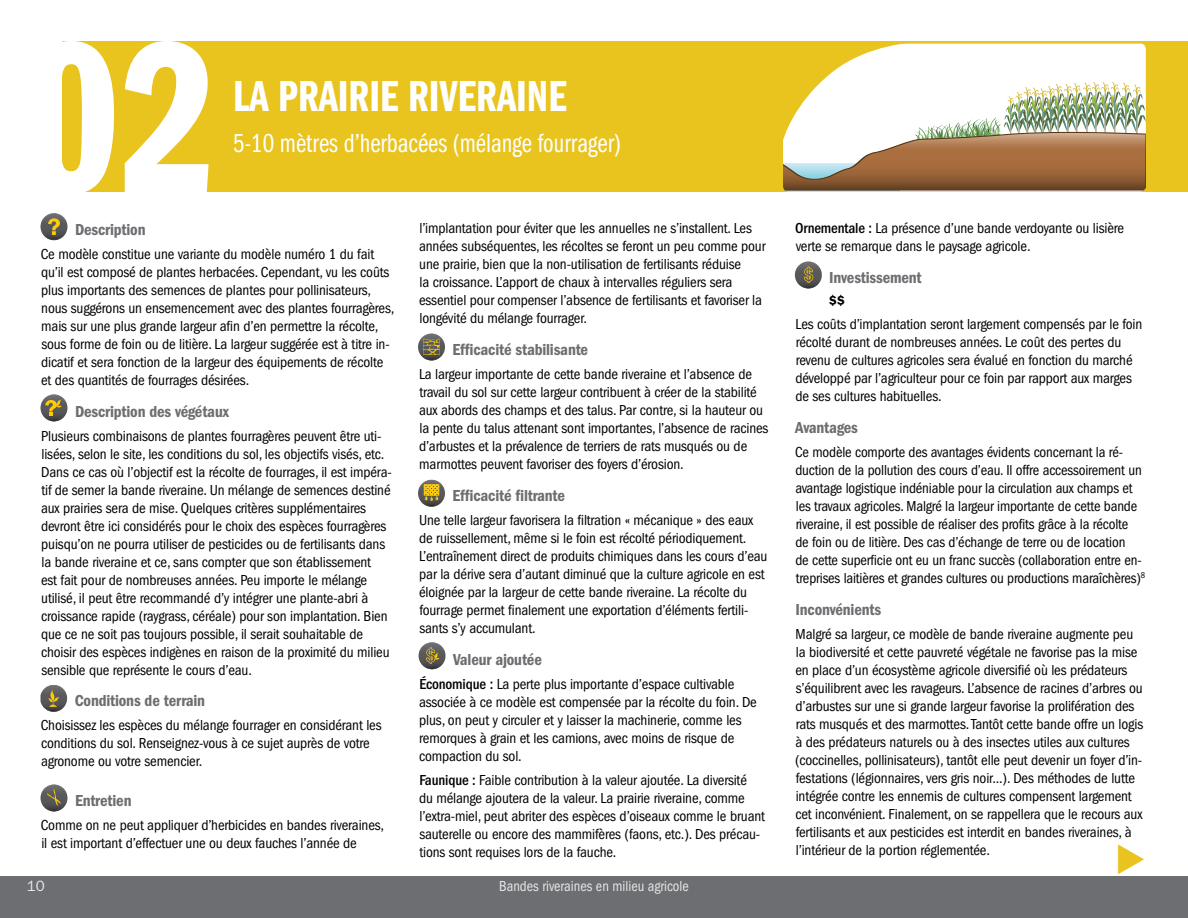
<style>
.page{position:relative;width:1188px;height:918px;background:#fff}
.page>*{position:absolute;margin:0;border:0;box-sizing:border-box;transform-origin:0 0}
.t1{font:223.5px "ITC Franklin Gothic Std Dm Cp";color:#fff}
.t2{font:45px "ITC Franklin Gothic Std Dm Cp";color:#fff}
.t3{font:27px "ITC Franklin Gothic Std Bk Cp";color:#fff}
.t4{font:16.5px "ITC Franklin Gothic Std Dm Cd";letter-spacing:-.01em;color:#6d6e71}
.t5{font:condensed 15px/18px "ITC Franklin Gothic Std";letter-spacing:-.01em;color:#000}
.t6{font:condensed 15px "ITC Franklin Gothic Std";color:#e6e7e8;scale:.96 1}
.t7{font:15px "ITC Franklin Gothic Std";color:#e6e7e8}
.t8{font:600 13.5px "ITC Franklin Gothic Std";color:#000}
.s1{font-weight:500}
</style>
<div class="page">
<div style="left:0;top:876px;width:1188px;height:42px;background:#6d6e71"></div>
<div style="left:63px;top:42px;width:1125px;height:150px;background:#e9c31e"></div>
<svg style="left:40px;top:213px;width:28px;height:27px"></svg>
<svg style="left:41px;top:213px;width:26px;height:27px"></svg>
<svg style="left:40px;top:394px;width:28px;height:27px"></svg>
<svg style="left:41px;top:395px;width:26px;height:26px"></svg>
<svg style="left:40px;top:685px;width:27px;height:27px"></svg>
<svg style="left:418px;top:334px;width:27px;height:27px"></svg>
<svg style="left:419px;top:334px;width:25px;height:26px"></svg>
<svg style="left:418px;top:480px;width:27px;height:27px"></svg>
<svg style="left:419px;top:480px;width:25px;height:27px"></svg>
<svg style="left:40px;top:784px;width:28px;height:28px"></svg>
<svg style="left:41px;top:785px;width:26px;height:26px"></svg>
<svg style="left:419px;top:642px;width:27px;height:27px"></svg>
<svg style="left:783px;top:43px;width:363px;height:147px;background:#d2c3a7"></svg>
<svg style="left:795px;top:262px;width:27px;height:26px"></svg>
<h1 class="t1" style="left:24px;top:-5px;width:192px">02</h1>
<h2 class="t2" style="left:233px;top:71px;width:335px">LA PRAIRIE RIVERAINE</h2>
<h3 class="t3" style="left:233px;top:129px;width:389px">5-10 mètres d’herbacées (mélange fourrager)</h3>
<p class="t4" style="left:75px;top:220px;width:72px">Description</p>
<p class="t5" style="left:41px;top:245px;width:355px">Ce modèle constitue une variante du modèle numéro 1 du fait qu’il est composé de plantes herbacées. Cependant, vu les coûts plus importants des semences de plantes pour pollinisateurs, nous suggérons un ensemencement avec des plantes fourragères, mais sur une plus grande largeur afin d’en permettre la récolte, sous forme de foin ou de litière. La largeur suggérée est à titre in&shy;dicatif et sera fonction de la largeur des équipements de récolte et des quantités de fourrages désirées.</p>
<p class="t4" style="left:75px;top:402px;width:155px">Description des végétaux</p>
<p class="t5" style="left:41px;top:427px;width:352px">Plusieurs combinaisons de plantes fourragères peuvent être uti&shy;lisées, selon le site, les conditions du sol, les objectifs visés, etc.<br>Dans ce cas où l’objectif est la récolte de fourrages, il est impéra&shy;tif de semer la bande riveraine. Un mélange de semences destiné aux prairies sera de mise. Quelques critères supplémentaires devront être ici considérés pour le choix des espèces fourragères puisqu’on ne pourra utiliser de pesticides ou de fertilisants dans la bande riveraine et ce, sans compter que son établissement<br>est fait pour de nombreuses années. Peu importe le mélange utilisé, il peut être recommandé d’y intégrer une plante-abri à croissance rapide (raygrass, céréale) pour son implantation. Bien que ce ne soit pas toujours possible, il serait souhaitable de choisir des espèces indigènes en raison de la proximité du milieu sensible que représente le cours d’eau.</p>
<p class="t4" style="left:75px;top:691px;width:132px">Conditions de terrain</p>
<p class="t5" style="left:41px;top:716px;width:342px">Choisissez les espèces du mélange fourrager en considérant les conditions du sol. Renseignez-vous à ce sujet auprès de votre agronome ou votre semencier.</p>
<p class="t4" style="left:75px;top:791px;width:58px">Entretien</p>
<p class="t5" style="left:41px;top:817px;width:345px">Comme on ne peut appliquer d’herbicides en bandes riveraines, il est important d’effectuer une ou deux fauches l’année de</p>
<p class="t5" style="left:419px;top:220px;width:348px">l’implantation pour éviter que les annuelles ne s’installent. Les années subséquentes, les récoltes se feront un peu comme pour une prairie, bien que la non-utilisation de fertilisants réduise<br>la croissance. L’apport de chaux à intervalles réguliers sera essentiel pour compenser l’absence de fertilisants et favoriser la longévité du mélange fourrager.</p>
<p class="t4" style="left:453px;top:340px;width:137px">Efficacité stabilisante</p>
<p class="t5" style="left:419px;top:365px;width:351px">La largeur importante de cette bande riveraine et l’absence de travail du sol sur cette largeur contribuent à créer de la stabilité aux abords des champs et des talus. Par contre, si la hauteur ou la pente du talus attenant sont importantes, l’absence de racines d’arbustes et la prévalence de terriers de rats musqués ou de marmottes peuvent favoriser des foyers d’érosion.</p>
<p class="t4" style="left:453px;top:486px;width:114px">Efficacité filtrante</p>
<p class="t5" style="left:419px;top:511px;width:350px">Une telle largeur favorisera la filtration « mécanique » des eaux de ruissellement, même si le foin est récolté périodiquement.<br>L’entraînement direct de produits chimiques dans les cours d’eau par la dérive sera d’autant diminué que la culture agricole en est éloignée par la largeur de cette bande riveraine. La récolte du fourrage permet finalement une exportation d’éléments fertili&shy;sants s’y accumulant.</p>
<p class="t4" style="left:453px;top:650px;width:90px">Valeur ajoutée</p>
<p class="t5" style="left:419px;top:675px;width:339px"><span class="s1">Économique :</span> La perte plus importante d’espace cultivable associée à ce modèle est compensée par la récolte du foin. De plus, on peut y circuler et y laisser la machinerie, comme les remorques à grain et les camions, avec moins de risque de compaction du sol.</p>
<p class="t5" style="left:419px;top:771px;width:347px"><span class="s1">Faunique :</span> Faible contribution à la valeur ajoutée. La diversité<br>du mélange ajoutera de la valeur. La prairie riveraine, comme l’extra-miel, peut abriter des espèces d’oiseaux comme le bruant sauterelle ou encore des mammifères (faons, etc.). Des précau&shy;tions sont requises lors de la fauche.</p>
<p class="t7" style="left:27px;top:877px;width:19px">10</p>
<p class="t6" style="left:499px;top:877px;width:199px">Bandes riveraines en milieu agricole</p>
<p class="t5" style="left:795px;top:220px;width:330px"><span class="s1">Ornementale :</span> La présence d’une bande verdoyante ou lisière verte se remarque dans le paysage agricole.</p>
<p class="t4" style="left:829px;top:268px;width:94px">Investissement</p>
<p class="t8" style="left:829px;top:293px;width:18px">$$</p>
<p class="t5" style="left:795px;top:316px;width:348px">Les coûts d’implantation seront largement compensés par le foin récolté durant de nombreuses années. Le coût des pertes du revenu de cultures agricoles sera évalué en fonction du marché développé par l’agriculteur pour ce foin par rapport aux marges de ses cultures habituelles.</p>
<p class="t4" style="left:795px;top:418px;width:64px">Avantages</p>
<p class="t5" style="left:795px;top:443px;width:352px">Ce modèle comporte des avantages évidents concernant la ré&shy;duction de la pollution des cours d’eau. Il offre accessoirement un avantage logistique indéniable pour la circulation aux champs et les travaux agricoles. Malgré la largeur importante de cette bande riveraine, il est possible de réaliser des profits grâce à la récolte<br>de foin ou de litière. Des cas d’échange de terre ou de location<br>de cette superficie ont eu un franc succès (collaboration entre en&shy;treprises laitières et grandes cultures ou productions maraîchères)<sup>8</sup></p>
<p class="t4" style="left:796px;top:600px;width:87px">Inconvénients</p>
<p class="t5" style="left:795px;top:625px;width:350px">Malgré sa largeur, ce modèle de bande riveraine augmente peu la biodiversité et cette pauvreté végétale ne favorise pas la mise en place d’un écosystème agricole diversifié où les prédateurs s’équilibrent avec les ravageurs. L’absence de racines d’arbres ou d’arbustes sur une si grande largeur favorise la prolifération des rats musqués et des marmottes. Tantôt cette bande offre un logis à des prédateurs naturels ou à des insectes utiles aux cultures (coccinelles, pollinisateurs), tantôt elle peut devenir un foyer d’in&shy;festations (légionnaires, vers gris noir...). Des méthodes de lutte intégrée contre les ennemis de cultures compensent largement cet inconvénient. Finalement, on se rappellera que le recours aux fertilisants et aux pesticides est interdit en bandes riveraines, à l’intérieur de la portion réglementée.</p>
</div>
